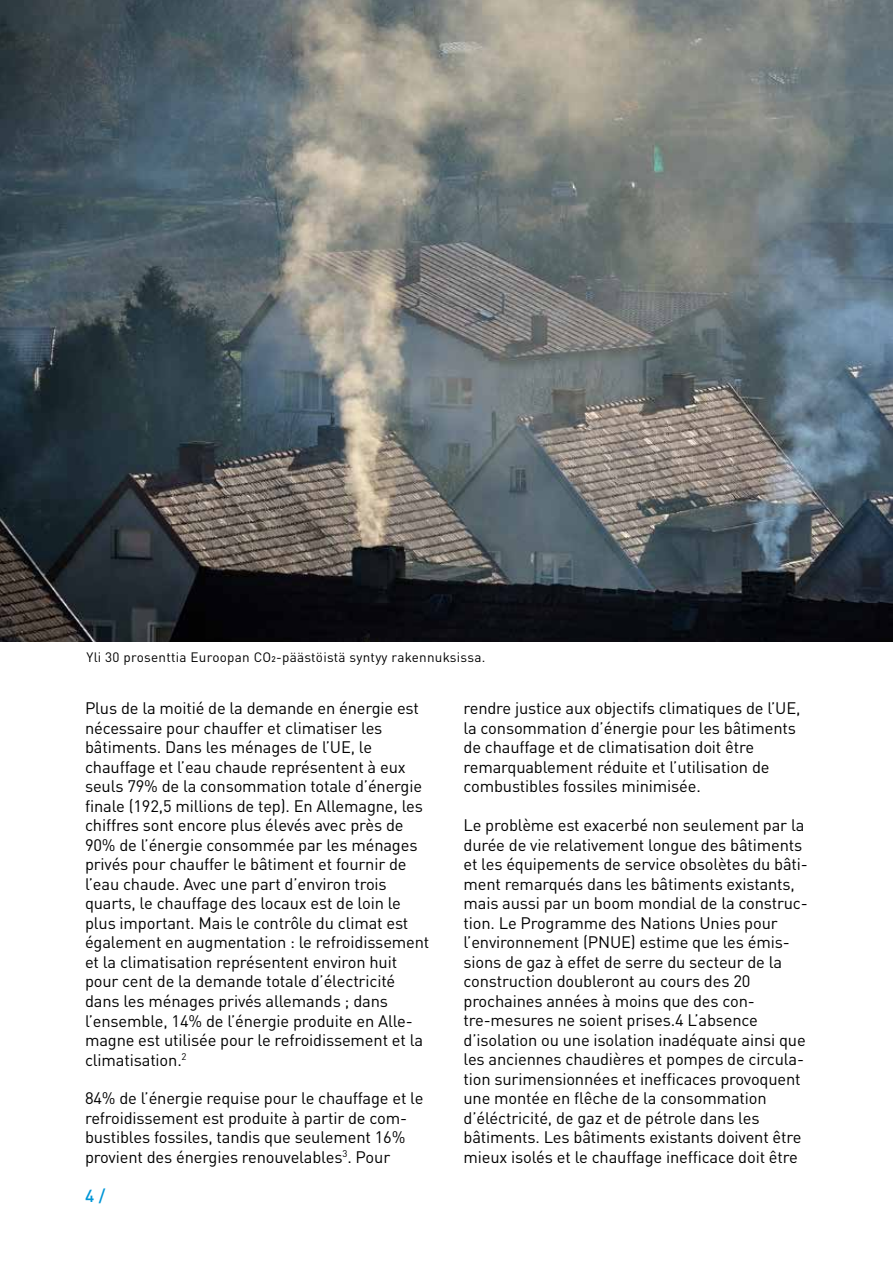
<style>
.page{position:relative;width:893px;height:1263px;background:#fff}
.page>*{position:absolute;margin:0;border:0;box-sizing:border-box;transform-origin:0 0}
.t1{font:500 17.25px "DIN Pro";color:#0096d7}
.t2{font:16.5px/19.5px "DIN Pro";letter-spacing:-.01em;color:#000}
.t3{font:13.5px "DIN Pro";letter-spacing:.02em;color:#000}
</style>
<div class="page">
<img style="left:0;top:0;width:893px;height:642px">
<p class="t3" style="left:87px;top:646px;width:400px">Yli 30 prosenttia Euroopan CO2-päästöistä syntyy rakennuksissa.</p>
<p class="t2" style="left:85px;top:697px;width:346px">Plus de la moitié de la demande en énergie est nécessaire pour chauffer et climatiser les bâtiments. Dans les ménages de l’UE, le chauffage et l’eau chaude représentent à eux seuls 79% de la consommation totale d’énergie finale (192,5 millions de tep). En Allemagne, les chiffres sont encore plus élevés avec près de 90% de l’énergie consommée par les ménages privés pour chauffer le bâtiment et fournir de l’eau chaude. Avec une part d’environ trois quarts, le chauffage des locaux est de loin le plus important. Mais le contrôle du climat est également en augmentation : le refroidissement et la climatisation représentent environ huit pour cent de la demande totale d’électricité dans les ménages privés allemands ; dans l’ensemble, 14% de l’énergie produite en Alle&shy;magne est utilisée pour le refroidissement et la climatisation.<sup>2</sup></p>
<p class="t2" style="left:85px;top:1087px;width:340px">84% de l’énergie requise pour le chauffage et le refroidissement est produite à partir de com&shy;bustibles fossiles, tandis que seulement 16% provient des énergies renouvelables<sup>3</sup>. Pour</p>
<p class="t1" style="left:85px;top:1181px;width:22px">4 /</p>
<p class="t2" style="left:463px;top:697px;width:338px">rendre justice aux objectifs climatiques de l’UE, la consommation d’énergie pour les bâtiments de chauffage et de climatisation doit être remarquablement réduite et l’utilisation de combustibles fossiles minimisée.</p>
<p class="t2" style="left:463px;top:814px;width:346px">Le problème est exacerbé non seulement par la durée de vie relativement longue des bâtiments et les équipements de service obsolètes du bâti&shy;ment remarqués dans les bâtiments existants, mais aussi par un boom mondial de la construc&shy;tion. Le Programme des Nations Unies pour l’environnement (PNUE) estime que les émis&shy;sions de gaz à effet de serre du secteur de la construction doubleront au cours des 20 prochaines années à moins que des con&shy;tre-mesures ne soient prises.4 L’absence d’isolation ou une isolation inadéquate ainsi que les anciennes chaudières et pompes de circula&shy;tion surimensionnées et inefficaces provoquent une montée en flêche de la consommation d’éléctricité, de gaz et de pétrole dans les bâtiments. Les bâtiments existants doivent être mieux isolés et le chauffage inefficace doit être</p>
</div>
